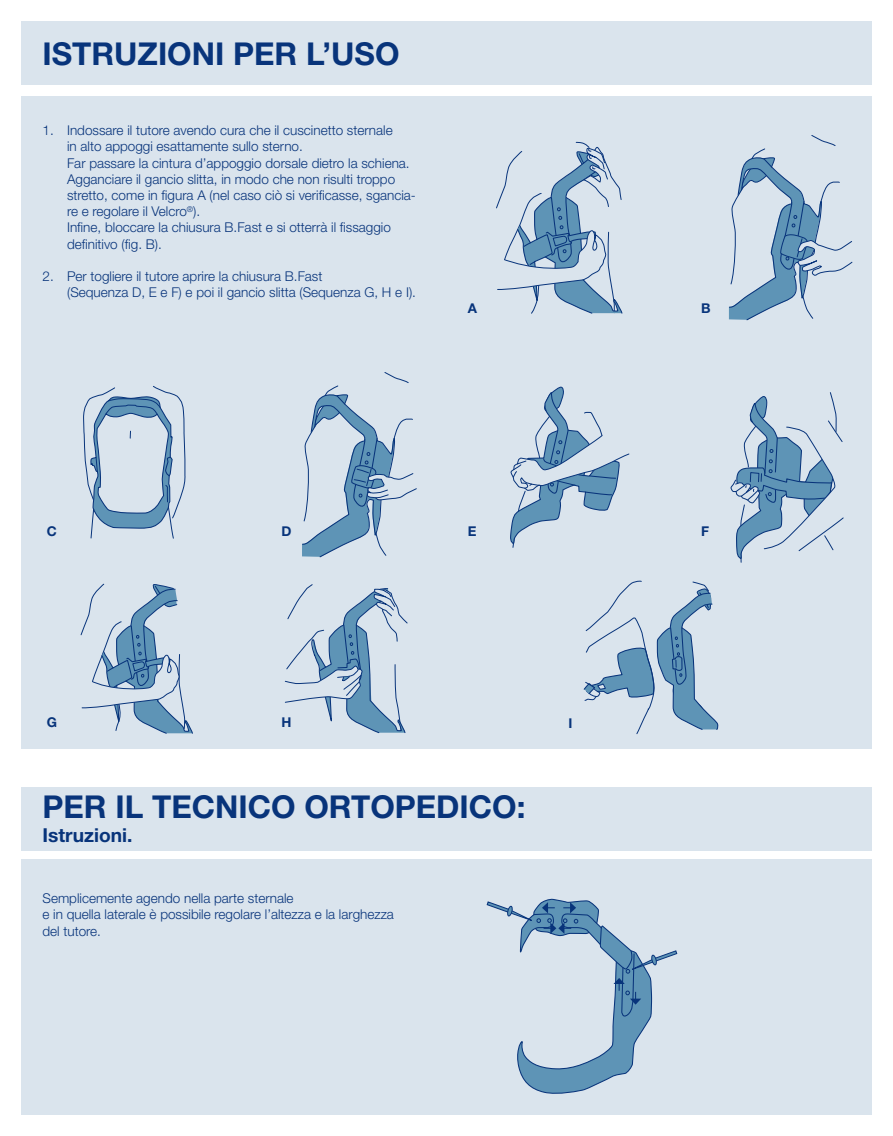
<style>
.page{position:relative;width:893px;height:1136px;background:#fff}
.page>*{position:absolute;margin:0;border:0;box-sizing:border-box;transform-origin:0 0}
.t1{font:700 31.5px "Helvetica Neue LT Std";color:#08347b}
.t2{font:700 19.2px "Helvetica Neue LT Std";color:#08347b}
.t3{font:300 13.5px/16.2px "Helvetica Neue LT Std";color:#08347b}
.t4{font:700 13.5px "Helvetica Neue LT Std";color:#08347b}
</style>
<div class="page">
<div style="left:21px;top:97px;width:851px;height:651px;background:#dae4ed"></div>
<div style="left:21px;top:859px;width:851px;height:255px;background:#dae4ed"></div>
<div style="left:21px;top:21px;width:851px;height:64px;background:#dae4ed"></div>
<div style="left:21px;top:787px;width:851px;height:63px;background:#dae4ed"></div>
<svg style="left:83px;top:386px;width:103px;height:153px"></svg>
<svg style="left:285px;top:584px;width:123px;height:267px"></svg>
<svg style="left:729px;top:135px;width:124px;height:186px"></svg>
<svg style="left:302px;top:372px;width:115px;height:186px"></svg>
<svg style="left:730px;top:392px;width:114px;height:171px"></svg>
<svg style="left:496px;top:142px;width:134px;height:406px"></svg>
<svg style="left:80px;top:583px;width:114px;height:268px"></svg>
<svg style="left:486px;top:580px;width:233px;height:514px"></svg>
<h1 class="t1" style="left:43px;top:34px;width:358px">ISTRUZIONI PER L’USO</h1>
<p class="t3" style="left:43px;top:122px;width:13px">1.</p>
<p class="t3" style="left:43px;top:268px;width:13px">2.</p>
<p class="t3" style="left:67px;top:122px;width:350px">Indossare il tutore avendo cura che il cuscinetto sternale<br>in alto appoggi esattamente sullo sterno.<br>Far passare la cintura d’appoggio dorsale dietro la schiena.<br>Agganciare il gancio slitta, in modo che non risulti troppo stretto, come in figura A (nel caso ciò si verificasse, sgancia&shy;re e regolare il Velcro<sup>®</sup>).<br>Infine, bloccare la chiusura B.Fast e si otterrà il fissaggio definitivo (fig. B).</p>
<p class="t3" style="left:67px;top:268px;width:350px">Per togliere il tutore aprire la chiusura B.Fast<br>(Sequenza D, E e F) e poi il gancio slitta (Sequenza G, H e I).</p>
<p class="t4" style="left:468px;top:299px;width:11px">A</p>
<p class="t4" style="left:701px;top:299px;width:11px">B</p>
<p class="t4" style="left:47px;top:523px;width:12px">C</p>
<p class="t4" style="left:468px;top:523px;width:10px">E</p>
<p class="t4" style="left:281px;top:523px;width:12px">D</p>
<p class="t4" style="left:701px;top:523px;width:10px">F</p>
<p class="t4" style="left:47px;top:713px;width:12px">G</p>
<p class="t4" style="left:568px;top:714px;width:5px">I</p>
<p class="t4" style="left:281px;top:713px;width:12px">H</p>
<h1 class="t1" style="left:43px;top:787px;width:484px">PER IL TECNICO ORTOPEDICO:</h1>
<h2 class="t2" style="left:43px;top:823px;width:91px">Istruzioni.</h2>
<p class="t3" style="left:43px;top:890px;width:353px">Semplicemente agendo nella parte sternale<br>e in quella laterale è possibile regolare l’altezza e la larghezza del tutore.</p>
</div>
